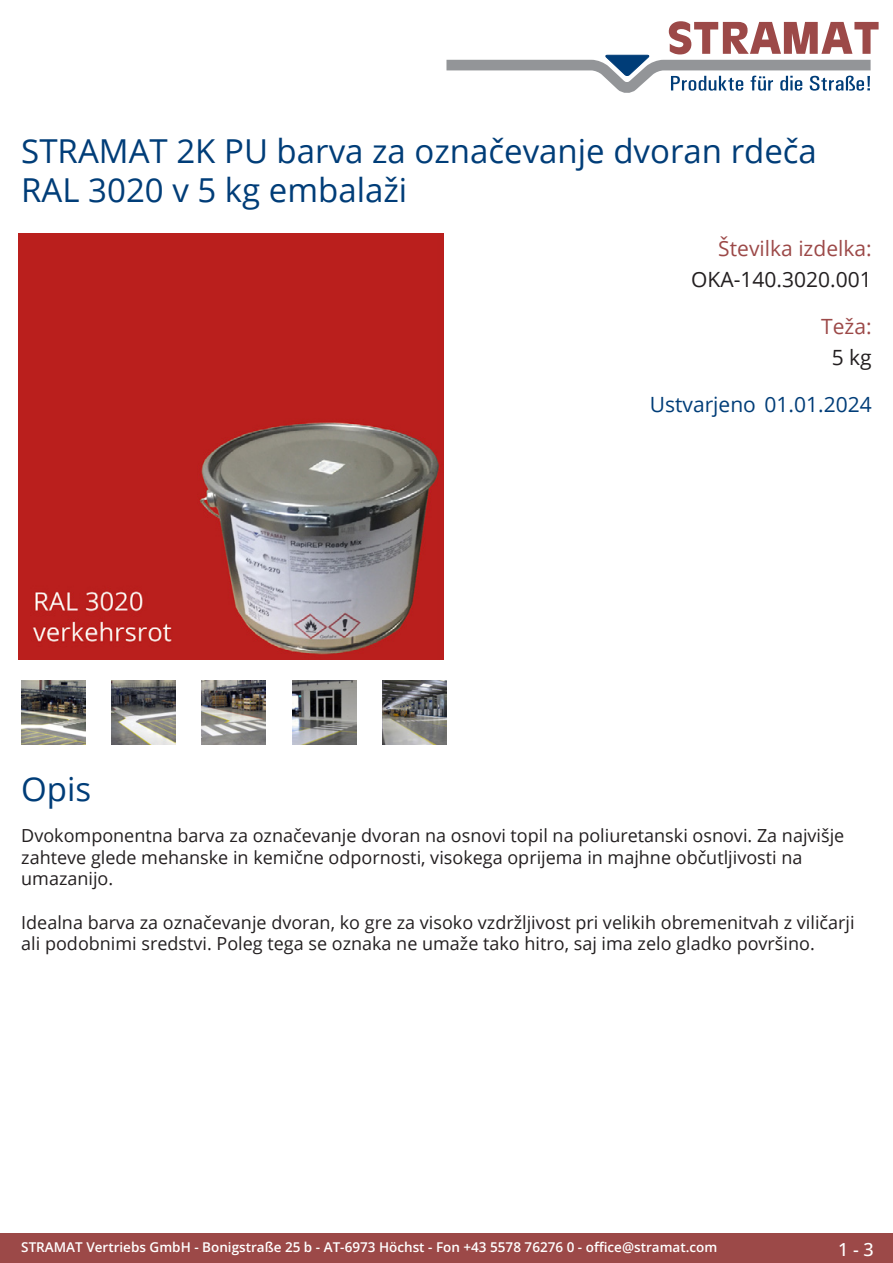
<style>
.page{position:relative;width:893px;height:1263px;background:#fff}
.page>*{position:absolute;margin:0;border:0;box-sizing:border-box;transform-origin:0 0}
.Produkttitel{font:33px/39.6px "Open Sans";color:#003d78}
.TechDaten_Überschrif{font:21px "Open Sans";color:#9c4948}
.Erstellungsdatum{font:21px "Open Sans";color:#003d78}
.TechDaten_Inhalt{font:21px "Open Sans";color:#231f20}
.Beschreibung_Text{font:18px/21.6px "Open Sans";color:#231f20}
.t1{font:500 18px "Open Sans";color:#fff}
.t2{font:600 13.5px "Open Sans";color:#fff}
</style>
<div class="page">
<div style="left:0;top:1233px;width:893px;height:30px;background:#9c4948"></div>
<svg style="left:446px;top:21px;width:433px;height:72px"></svg>
<img style="left:18px;top:234px;width:425px;height:425px">
<img style="left:21px;top:680px;width:64px;height:64px">
<img style="left:112px;top:680px;width:63px;height:64px">
<img style="left:202px;top:680px;width:64px;height:64px">
<img style="left:292px;top:680px;width:64px;height:64px">
<img style="left:383px;top:680px;width:63px;height:64px">
<p class="Produkttitel" style="left:21px;top:130px;width:797px">STRAMAT 2K PU barva za označevanje dvoran rdeča<br>RAL 3020 v 5 kg embalaži</p>
<p class="TechDaten_Überschrif" style="left:718px;top:234px;width:155px">Številka izdelka:</p>
<p class="TechDaten_Inhalt" style="left:691px;top:265px;width:182px">OKA-140.3020.001</p>
<p class="TechDaten_Überschrif" style="left:821px;top:312px;width:52px">Teža:</p>
<p class="TechDaten_Inhalt" style="left:832px;top:343px;width:42px">5 kg</p>
<p class="Erstellungsdatum" style="left:650px;top:390px;width:223px">Ustvarjeno 01.01.2024</p>
<p class="Produkttitel" style="left:21px;top:768px;width:72px">Opis</p>
<p class="Beschreibung_Text" style="left:21px;top:824px;width:825px">Dvokomponentna barva za označevanje dvoran na osnovi topil na poliuretanski osnovi. Za najvišje zahteve glede mehanske in kemične odpornosti, visokega oprijema in majhne občutljivosti na umazanijo.</p>
<p class="Beschreibung_Text" style="left:21px;top:911px;width:835px">Idealna barva za označevanje dvoran, ko gre za visoko vzdržljivost pri velikih obremenitvah z viličarji ali podobnimi sredstvi. Poleg tega se oznaka ne umaže tako hitro, saj ima zelo gladko površino.</p>
<p class="t2" style="left:21px;top:1238px;width:698px">STRAMAT Vertriebs GmbH - Bonigstraße 25 b - AT-6973 Höchst - Fon +43 5578 76276 0 - office@stramat.com</p>
<p class="t1" style="left:838px;top:1237px;width:37px">1 - 3</p>
</div>
